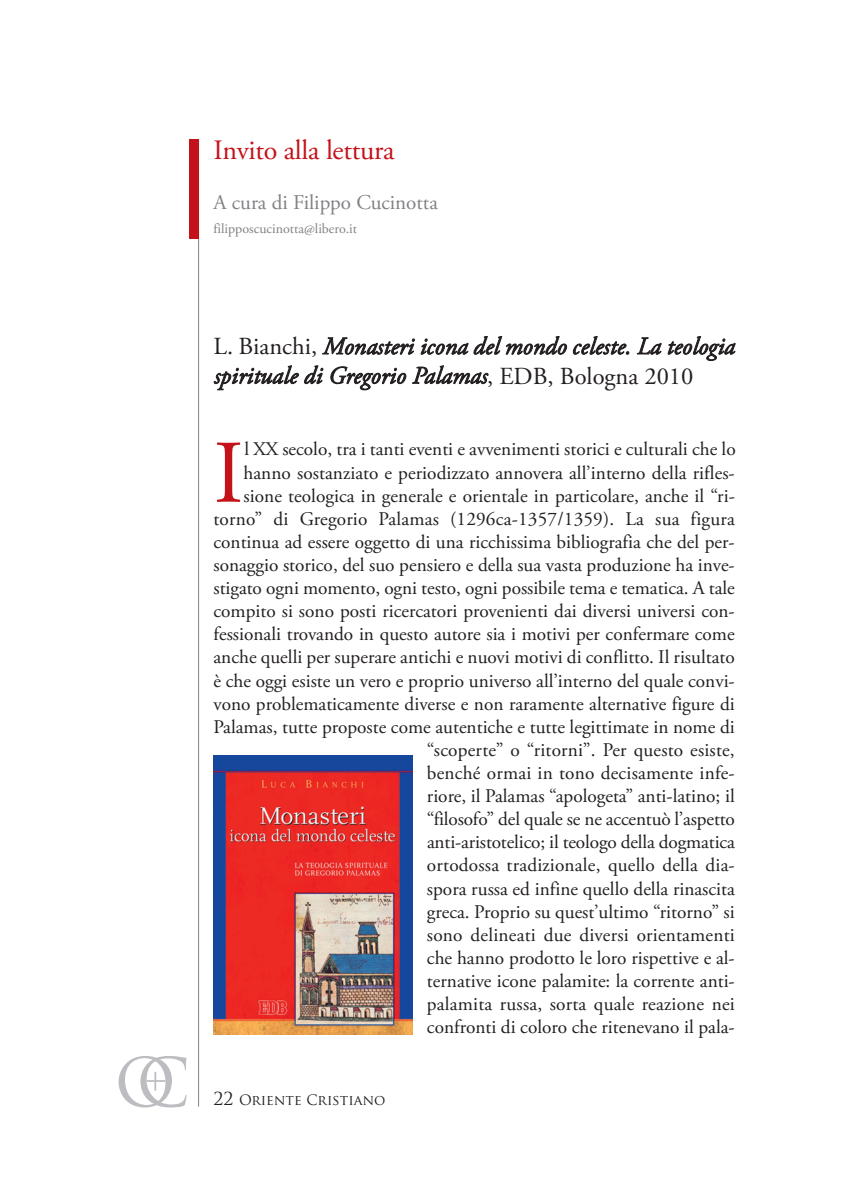
<style>
.page{position:relative;width:849px;height:1196px;background:#fff}
.page>*{position:absolute;margin:0;border:0;box-sizing:border-box;transform-origin:0 0}
.t1{font:89.25px "Adobe Garamond Pro";color:#c4121a}
.t2{font:65.8px "Trajan Pro";color:#bcbdc0}
.t3{font:28px "Adobe Garamond Pro";letter-spacing:-.01em;color:#c4121a}
.t4{font:italic 24.5px/29.2px "Adobe Garamond Pro";color:#231f20}
.t5{font:21px "Adobe Garamond Pro";color:#808285}
.t6{font:19.25px/23.1px "Adobe Garamond Pro";color:#231f20;text-align:right}
.t7{font:14px "Adobe Garamond Pro";color:#808285}
.t8{font:14px "Trajan Pro";color:#231f20}
.s1{font-style:normal}
.s2{font-size:17.5px}
</style>
<div class="page">
<svg style="left:146px;top:1072px;width:19px;height:18px"></svg>
<hr style="left:198px;top:139px;width:1px;height:967px;background:#808285">
<img style="left:213px;top:755px;width:199px;height:279px">
<div style="left:189px;top:139px;width:9px;height:99px;background:#c4121a"></div>
<h3 class="t3" style="left:213px;top:139px;width:182px">Invito alla lettura</h3>
<p class="t5" style="left:213px;top:194px;width:226px">A cura di Filippo Cucinotta</p>
<p class="t7" style="left:213px;top:223px;width:145px">filipposcucinotta@libero.it</p>
<h2 class="t2" style="left:114px;top:1045px;width:78px">OC</h2>
<p class="t4" style="left:213px;top:334px;width:523px"><span class="s1">L. Bianchi,</span> Monasteri icona del mondo celeste. La teologia spirituale di Gregorio Palamas<span class="s1">, EDB, Bologna 2010</span></p>
<p class="t6" style="left:213px;top:439px;width:523px">l XX secolo, tra i tanti eventi e avvenimenti storici e culturali che lo hanno sostanziato e periodizzato annovera all’interno della rifles&shy;sione teologica in generale e orientale in particolare, anche il “ri&shy;torno” di Gregorio Palamas (1296ca-1357/1359). La sua figura continua ad essere oggetto di una ricchissima bibliografia che del per&shy;sonaggio storico, del suo pensiero e della sua vasta produzione ha inve&shy;stigato ogni momento, ogni testo, ogni possibile tema e tematica. A tale compito si sono posti ricercatori provenienti dai diversi universi con&shy;fessionali trovando in questo autore sia i motivi per confermare come anche quelli per superare antichi e nuovi motivi di conflitto. Il risultato è che oggi esiste un vero e proprio universo all’interno del quale convi&shy;vono problematicamente diverse e non raramente alternative figure di Palamas, tutte proposte come autentiche e tutte legittimate in nome di “scoperte” o “ritorni”. Per questo esiste,<br>benché ormai in tono decisamente infe-<br>riore, il Palamas “apologeta” anti-latino; il<br>“filosofo” del quale se ne accentuò l’aspetto<br>anti-aristotelico; il teologo della dogmatica<br>ortodossa tradizionale, quello della dia-<br>spora russa ed infine quello della rinascita<br>greca. Proprio su quest’ultimo “ritorno” si<br>sono delineati due diversi orientamenti<br>che hanno prodotto le loro rispettive e al-<br>ternative icone palamite: la corrente anti-<br>palamita russa, sorta quale reazione nei<br>confronti di coloro che ritenevano il pala-</p>
<h1 class="t1" style="left:213px;top:437px;width:32px">I</h1>
<p class="t8" style="left:213px;top:1091px;width:173px"><span class="s2">22</span> ORIENTE CRISTIANO</p>
</div>
